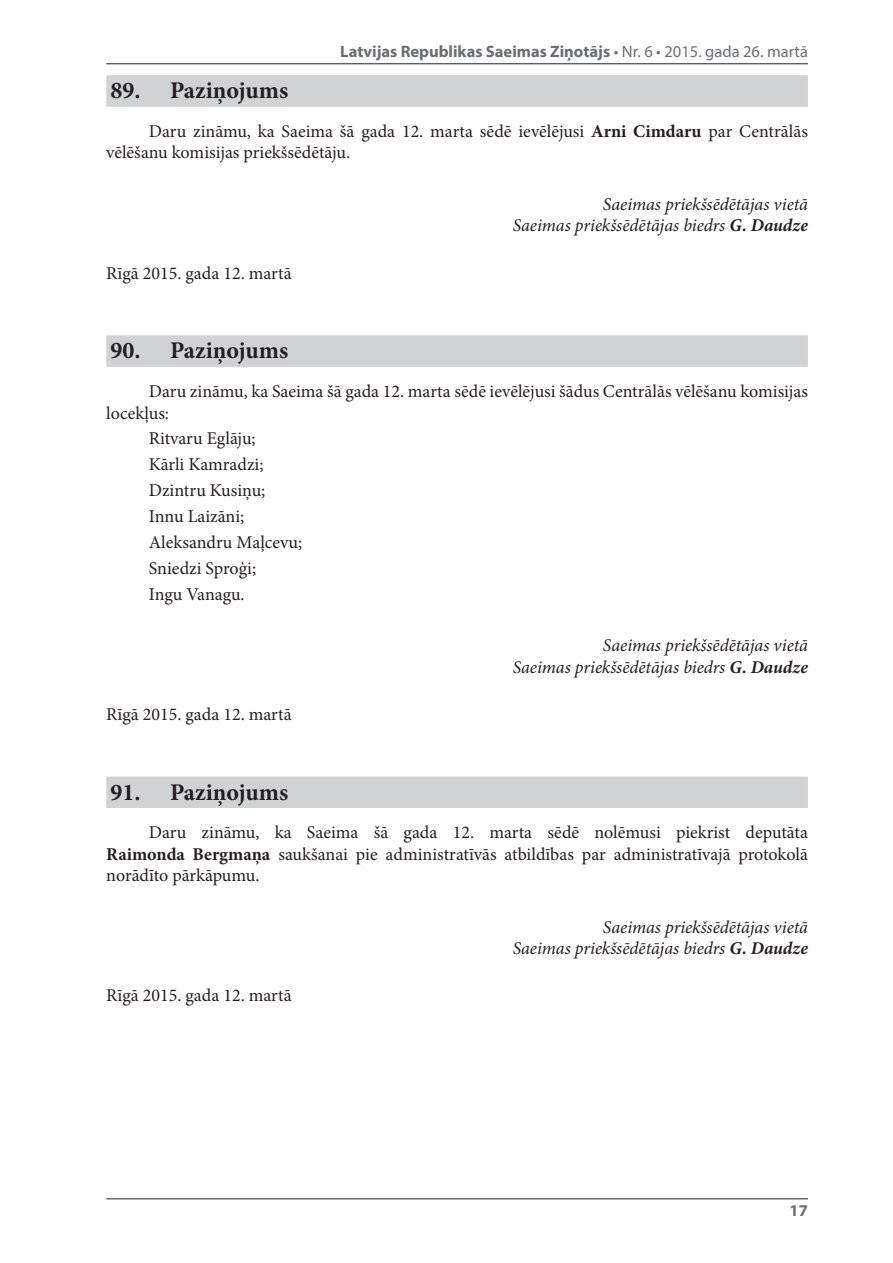
<style>
.page{position:relative;width:893px;height:1263px;background:#fff}
.page>*{position:absolute;margin:0;border:0;box-sizing:border-box;transform-origin:0 0}
.t1{font:700 24px "Minion Pro";color:#231f20}
.t2{font:18px/25.8px "Minion Pro";color:#231f20}
.t3{font:italic 18px/21.6px "Minion Pro";letter-spacing:-.005em;color:#231f20;text-align:right}
.t4{font:700 16.5px "Myriad Pro";color:#6c6d70}
.s1{font-weight:400}
.s2{font-weight:700}
</style>
<div class="page">
<hr style="left:106px;top:63px;width:702px;height:1px;background:#231f20">
<hr style="left:106px;top:1198px;width:702px;height:1px;background:#231f20">
<div style="left:106px;top:75px;width:702px;height:32px;background:#d1d2d4"></div>
<div style="left:106px;top:335px;width:702px;height:32px;background:#d1d2d4"></div>
<div style="left:106px;top:776px;width:702px;height:32px;background:#d1d2d4"></div>
<p class="t4" style="left:340px;top:41px;width:469px">Latvijas Republikas Saeimas Ziņotājs <span class="s1">• Nr. 6 • 2015. gada 26. martā</span></p>
<h1 class="t1" style="left:111px;top:74px;width:179px">89. Paziņojums</h1>
<p class="t2" style="left:106px;top:120px;width:703px;line-height:21.6px;text-indent:43px">Daru zināmu, ka Saeima šā gada 12. marta sēdē ievēlējusi <span class="s2">Arni Cimdaru</span> par Centrālās vēlēšanu komisijas priekšsēdētāju.</p>
<p class="t3" style="left:513px;top:193px;width:297px">Saeimas priekšsēdētājas vietā<br>Saeimas priekšsēdētājas biedrs <span class="s2">G. Daudze</span></p>
<p class="t2" style="left:106px;top:260px;width:187px">Rīgā 2015. gada 12. martā</p>
<h1 class="t1" style="left:111px;top:334px;width:179px">90. Paziņojums</h1>
<p class="t2" style="left:106px;top:380px;width:703px;line-height:21.6px;text-indent:43px">Daru zināmu, ka Saeima šā gada 12. marta sēdē ievēlējusi šādus Centrālās vēlēšanu komisijas locekļus:</p>
<p class="t2" style="left:149px;top:426px;width:155px">Ritvaru Eglāju;<br>Kārli Kamradzi;<br>Dzintru Kusiņu;<br>Innu Laizāni;<br>Aleksandru Maļcevu;<br>Sniedzi Sproģi;<br>Ingu Vanagu.</p>
<p class="t3" style="left:513px;top:634px;width:297px">Saeimas priekšsēdētājas vietā<br>Saeimas priekšsēdētājas biedrs <span class="s2">G. Daudze</span></p>
<p class="t2" style="left:106px;top:701px;width:187px">Rīgā 2015. gada 12. martā</p>
<h1 class="t1" style="left:111px;top:775px;width:179px">91. Paziņojums</h1>
<p class="t2" style="left:106px;top:822px;width:703px;line-height:21.6px;text-align:justify;text-indent:43px">Daru zināmu, ka Saeima šā gada 12. marta sēdē nolēmusi piekrist deputāta <span class="s2">Raimonda Bergmaņa</span> saukšanai pie administratīvās atbildības par administratīvajā protokolā norādīto pārkāpumu.</p>
<p class="t3" style="left:513px;top:916px;width:297px">Saeimas priekšsēdētājas vietā<br>Saeimas priekšsēdētājas biedrs <span class="s2">G. Daudze</span></p>
<p class="t2" style="left:106px;top:983px;width:187px">Rīgā 2015. gada 12. martā</p>
<p class="t4" style="left:790px;top:1199px;width:20px">17</p>
</div>
